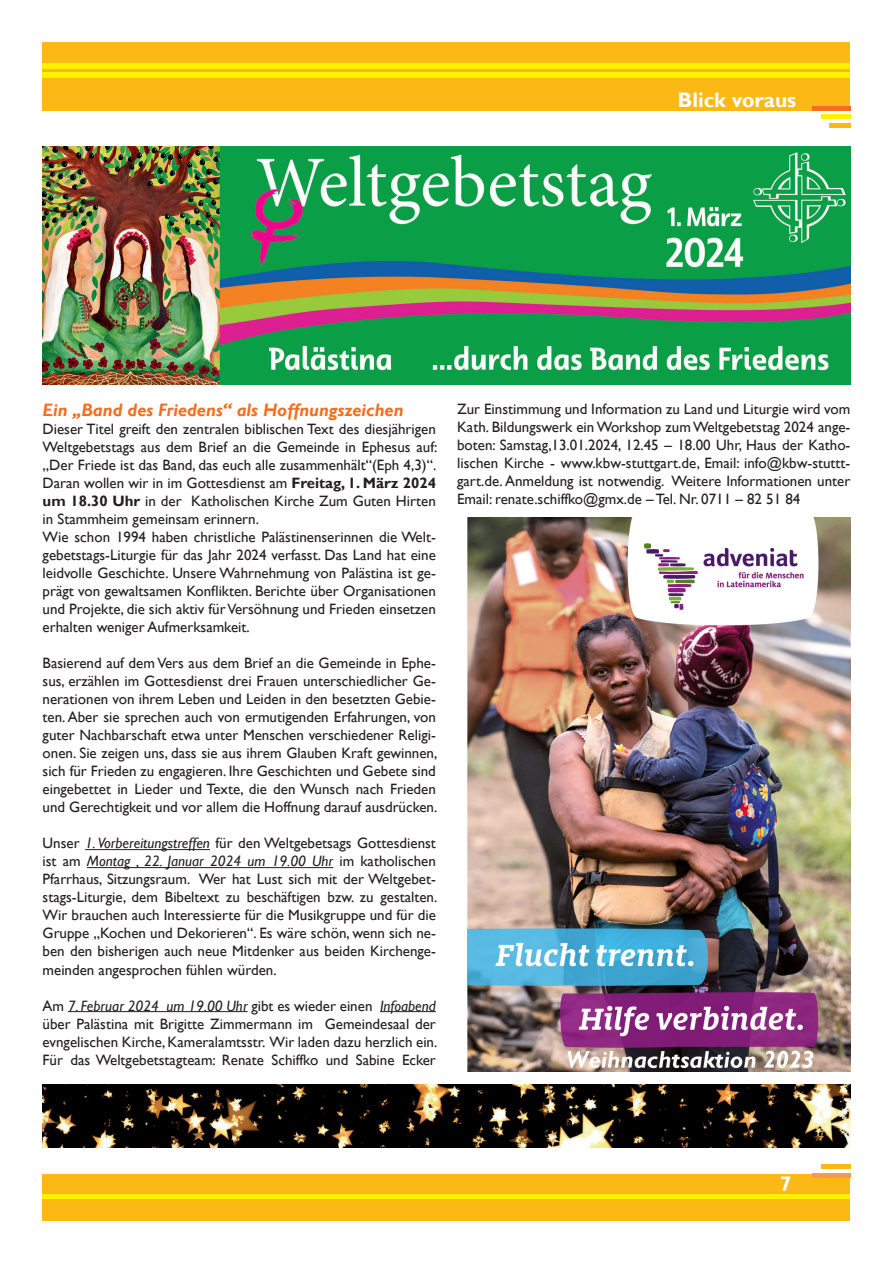
<style>
.page{position:relative;width:893px;height:1263px;background:#fff}
.page>*{position:absolute;margin:0;border:0;box-sizing:border-box;transform-origin:0 0}
.Seitenzahl{font:700 21px "Gill Sans";color:#fff}
.Seitenzahl-2{font:italic 700 18px "Gill Sans";color:#f36e21}
.Seitenzahl-3{font:15px/18px "Gill Sans";color:#231f20;text-align:justify}
.s1{font-weight:700}
.s2{font-style:italic}
</style>
<div class="page">
<img style="left:43px;top:1084px;width:808px;height:64px">
<div style="left:43px;top:1174px;width:807px;height:46px;background:#fcb814"></div>
<hr style="left:43px;top:1194px;width:807px;height:4px;background:#fff101">
<hr style="left:812px;top:1173px;width:38px;height:4px;background:#f7975a">
<div style="left:821px;top:1164px;width:29px;height:5px;background:#fcb814"></div>
<div style="left:43px;top:43px;width:807px;height:68px;background:#fcb814"></div>
<div style="left:43px;top:64px;width:807px;height:5px;background:#fff101"></div>
<div style="left:43px;top:72px;width:807px;height:6px;background:#fff101"></div>
<div style="left:812px;top:106px;width:38px;height:5px;background:#f36e21"></div>
<hr style="left:821px;top:115px;width:29px;height:4px;background:#fff101">
<div style="left:829px;top:123px;width:21px;height:5px;background:#fcb814"></div>
<hr style="left:85px;top:849px;width:125px;height:1px;background:#231f20">
<hr style="left:87px;top:867px;width:246px;height:1px;background:#231f20">
<hr style="left:68px;top:1011px;width:180px;height:1px;background:#231f20">
<hr style="left:380px;top:1011px;width:56px;height:1px;background:#231f20">
<img style="left:43px;top:147px;width:807px;height:237px">
<img style="left:468px;top:518px;width:382px;height:553px">
<p class="Seitenzahl" style="left:678px;top:88px;width:120px">Blick voraus</p>
<p class="Seitenzahl-2" style="left:43px;top:400px;width:363px">Ein „Band des Friedens“ als Hoffnungszeichen</p>
<p class="Seitenzahl-3" style="left:43px;top:421px;width:396px">Dieser Titel greift den zentralen biblischen Text des diesjährigen Weltgebetstags aus dem Brief an die Gemeinde in Ephesus auf: „Der Friede ist das Band, das euch alle zusammenhält“(Eph 4,3)“.</p>
<p class="Seitenzahl-3" style="left:43px;top:475px;width:395px">Daran wollen wir in im Gottesdienst am <span class="s1">Freitag, 1. März 2024 um 18.30 Uhr</span> in der Katholischen Kirche Zum Guten Hirten in Stammheim gemeinsam erinnern.</p>
<p class="Seitenzahl-3" style="left:43px;top:529px;width:395px">Wie schon 1994 haben christliche Palästinenserinnen die Welt&shy;gebetstags-Liturgie für das Jahr 2024 verfasst. Das Land hat eine leidvolle Geschichte. Unsere Wahrnehmung von Palästina ist ge&shy;prägt von gewaltsamen Konflikten. Berichte über Organisationen und Projekte, die sich aktiv für Versöhnung und Frieden einsetzen erhalten weniger Aufmerksamkeit.</p>
<p class="Seitenzahl-3" style="left:43px;top:655px;width:396px">Basierend auf dem Vers aus dem Brief an die Gemeinde in Ephe&shy;sus, erzählen im Gottesdienst drei Frauen unterschiedlicher Ge&shy;nerationen von ihrem Leben und Leiden in den besetzten Gebie&shy;ten. Aber sie sprechen auch von ermutigenden Erfahrungen, von guter Nachbarschaft etwa unter Menschen verschiedener Religi&shy;onen. Sie zeigen uns, dass sie aus ihrem Glauben Kraft gewinnen, sich für Frieden zu engagieren. Ihre Geschichten und Gebete sind eingebettet in Lieder und Texte, die den Wunsch nach Frieden und Gerechtigkeit und vor allem die Hoffnung darauf ausdrücken.</p>
<p class="Seitenzahl-3" style="left:43px;top:835px;width:396px">Unser <span class="s2">1. Vorbereitungstreffen</span> für den Weltgebetsags Gottesdienst ist am <span class="s2">Montag , 22. Januar 2024 um 19.00 Uhr</span> im katholischen Pfarrhaus, Sitzungsraum. Wer hat Lust sich mit der Weltgebet&shy;stags-Liturgie, dem Bibeltext zu beschäftigen bzw. zu gestalten.<br>Wir brauchen auch Interessierte für die Musikgruppe und für die Gruppe „Kochen und Dekorieren“. Es wäre schön, wenn sich ne&shy;ben den bisherigen auch neue Mitdenker aus beiden Kirchenge&shy;meinden angesprochen fühlen würden.</p>
<p class="Seitenzahl-3" style="left:43px;top:997px;width:396px">Am <span class="s2">7. Februar 2024 um 19.00 Uhr</span> gibt es wieder einen <span class="s2">Infoabend </span>über Palästina mit Brigitte Zimmermann im Gemeindesaal der evngelischen Kirche, Kameralamtsstr. Wir laden dazu herzlich ein.</p>
<p class="Seitenzahl-3" style="left:43px;top:1051px;width:395px">Für das Weltgebetstagteam: Renate Schiffko und Sabine Ecker</p>
<p class="Seitenzahl-3" style="left:457px;top:401px;width:395px">Zur Einstimmung und Information zu Land und Liturgie wird vom Kath. Bildungswerk ein Workshop zum Weltgebetstag 2024 ange&shy;boten: Samstag,13.01.2024, 12.45 – 18.00 Uhr, Haus der Katho&shy;lischen Kirche - www.kbw-stuttgart.de, Email: info@kbw-stuttt&shy;gart.de. Anmeldung ist notwendig. Weitere Informationen unter Email: renate.schiffko@gmx.de – Tel. Nr. 0711 – 82 51 84</p>
<p class="Seitenzahl" style="left:780px;top:1172px;width:13px">7</p>
</div>
